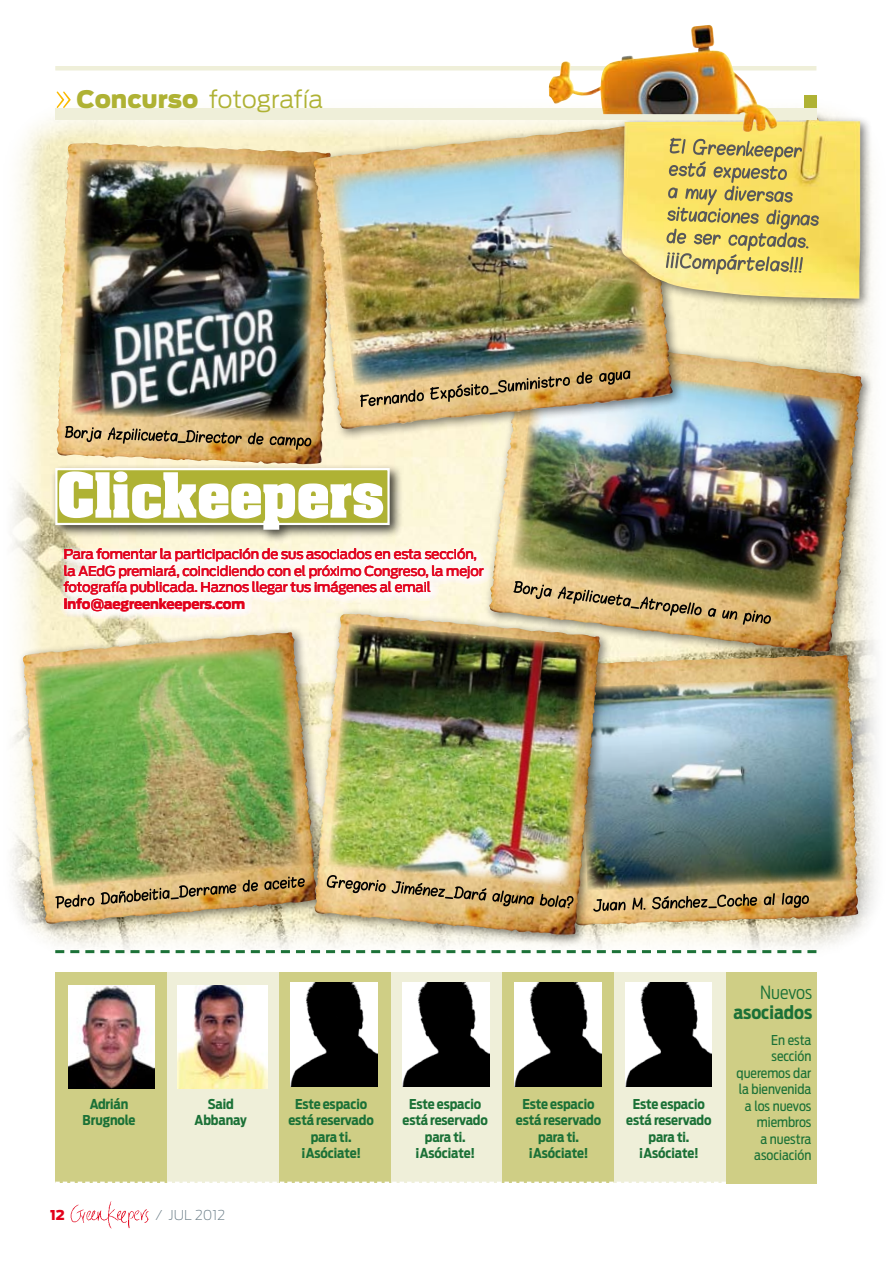
<style>
.page{position:relative;width:893px;height:1263px;background:#fff}
.page>*{position:absolute;margin:0;border:0;box-sizing:border-box;transform-origin:0 0}
.t1{font:700 52.95px "Aaron";color:#fff}
.t2{font:300 24px "Antenna";color:#afb234}
.t3{font:700 18px "Antenna Cond";color:#1b7137}
.t4{font:300 18px "Antenna Cond";color:#1b7137}
.t5{font:700 13.5px/16.5px "Antenna Cond";letter-spacing:-.005em;color:#1b7137;text-align:center}
.t6{font:13.5px/16.5px "Antenna";letter-spacing:-.01em;color:#e2001a}
.t7{font:13.5px/16.5px "Antenna Cond";color:#1b7137;text-align:right}
.t8{font:700 13.5px "Antenna";letter-spacing:-.01em;color:#e2001a}
.t9{font:200 13.5px "Antenna";color:#697c86}
.t10{font:900 13.5px "Antenna";color:#e2001a}
.s1{font-weight:900}
</style>
<div class="page">
<img style="left:70px;top:1201px;width:79px;height:28px">
<div style="left:55px;top:972px;width:761px;height:211px;background:#efefd9"></div>
<img style="left:11px;top:96px;width:865px;height:858px">
<div style="left:50px;top:463px;width:353px;height:80px;background:#000;opacity:.75"></div>
<div style="left:56px;top:469px;width:333px;height:55px;background:#afb234"></div>
<div style="left:55px;top:468px;width:335px;height:57px;border:2px solid #fff"></div>
<div style="left:57px;top:542px;width:437px;height:80px;background:#fff;opacity:.75"></div>
<svg style="left:55px;top:950px;width:761px;height:3px"></svg>
<div style="left:279px;top:972px;width:112px;height:211px;background:#cfce85"></div>
<div style="left:502px;top:972px;width:112px;height:211px;background:#cfce85"></div>
<div style="left:726px;top:972px;width:90px;height:211px;background:#cfce85"></div>
<div style="left:55px;top:972px;width:112px;height:211px;background:#cfce85"></div>
<img style="left:68px;top:985px;width:86px;height:104px">
<img style="left:177px;top:985px;width:91px;height:104px">
<div style="left:483px;top:329px;width:390px;height:334px;background:#000;opacity:.5"></div>
<img style="left:488px;top:343px;width:294px;height:304px">
<img style="left:511px;top:362px;width:336px;height:245px">
<img style="left:612px;top:654px;width:231px;height:272px">
<img style="left:612px;top:678px;width:234px;height:213px">
<div style="left:16px;top:626px;width:312px;height:309px;background:#000;opacity:.5"></div>
<img style="left:19px;top:632px;width:271px;height:293px">
<img style="left:34px;top:645px;width:270px;height:242px">
<img style="left:55px;top:142px;width:223px;height:323px">
<img style="left:71px;top:158px;width:236px;height:265px">
<div style="left:307px;top:119px;width:376px;height:321px;background:#000;opacity:.5"></div>
<img style="left:308px;top:125px;width:329px;height:305px">
<img style="left:332px;top:143px;width:318px;height:244px">
<div style="left:308px;top:607px;width:304px;height:339px;background:#000;opacity:.5"></div>
<img style="left:313px;top:613px;width:223px;height:320px">
<img style="left:328px;top:624px;width:261px;height:263px">
<div style="left:615px;top:109px;width:257px;height:201px;background:#000;opacity:.5"></div>
<img style="left:620px;top:116px;width:240px;height:183px">
<div style="left:55px;top:108px;width:761px;height:11px;background:#efefd9"></div>
<div style="left:55px;top:66px;width:761px;height:5px;background:#efefd9"></div>
<svg style="left:57px;top:92px;width:14px;height:16px"></svg>
<div style="left:804px;top:95px;width:12px;height:13px;background:#afb234"></div>
<img style="left:549px;top:25px;width:229px;height:107px">
<svg style="left:65px;top:426px;width:246px;height:24px;background:#b99a64"></svg>
<img style="left:55px;top:876px;width:250px;height:32px">
<img style="left:360px;top:370px;width:270px;height:37px">
<img style="left:291px;top:982px;width:86px;height:104px">
<img style="left:403px;top:982px;width:86px;height:104px">
<img style="left:514px;top:982px;width:87px;height:104px">
<img style="left:625px;top:982px;width:86px;height:104px">
<svg style="left:666px;top:138px;width:153px;height:136px;background:#d6c363"></svg>
<svg style="left:55px;top:1181px;width:671px;height:2px"></svg>
<svg style="left:513px;top:581px;width:258px;height:44px;background:#c2a770"></svg>
<svg style="left:327px;top:875px;width:247px;height:33px;background:#c6a976"></svg>
<svg style="left:593px;top:893px;width:216px;height:19px;background:#b39563"></svg>
<h2 class="t2" style="left:77px;top:85px;width:248px"><span class="s1">Concurso</span> fotografía</h2>
<h1 class="t1" style="left:57px;top:450px;width:328px">Clickeepers</h1>
<p class="t6" style="left:64px;top:546px;width:421px">Para fomentar la participación de sus asociados en esta sección, la AEdG premiará, coincidiendo con el próximo Congreso, la mejor fotografía publicada. Haznos llegar tus imágenes al email</p>
<p class="t8" style="left:64px;top:596px;width:183px">info@aegreenkeepers.com</p>
<p class="t5" style="left:83px;top:1096px;width:54px">Adrián<br>Brugnole</p>
<p class="t5" style="left:195px;top:1095px;width:54px">Said<br>Abbanay</p>
<p class="t5" style="left:288px;top:1096px;width:87px">Este espacio está reservado para ti. ¡Asóciate!</p>
<p class="t5" style="left:402px;top:1096px;width:87px">Este espacio está reservado para ti. ¡Asóciate!</p>
<p class="t5" style="left:516px;top:1096px;width:87px">Este espacio está reservado para ti. ¡Asóciate!</p>
<p class="t5" style="left:626px;top:1096px;width:87px">Este espacio está reservado para ti. ¡Asóciate!</p>
<p class="t10" style="left:50px;top:1207px;width:16px">12</p>
<p class="t9" style="left:156px;top:1207px;width:71px">/ JUL 2012</p>
<h3 class="t4" style="left:760px;top:982px;width:53px">Nuevos</h3>
<h3 class="t3" style="left:733px;top:1002px;width:80px">asociados</h3>
<p class="t7" style="left:737px;top:1032px;width:76px">En esta sección queremos dar la bienvenida a los nuevos miembros<br>a nuestra asociación</p>
</div>
